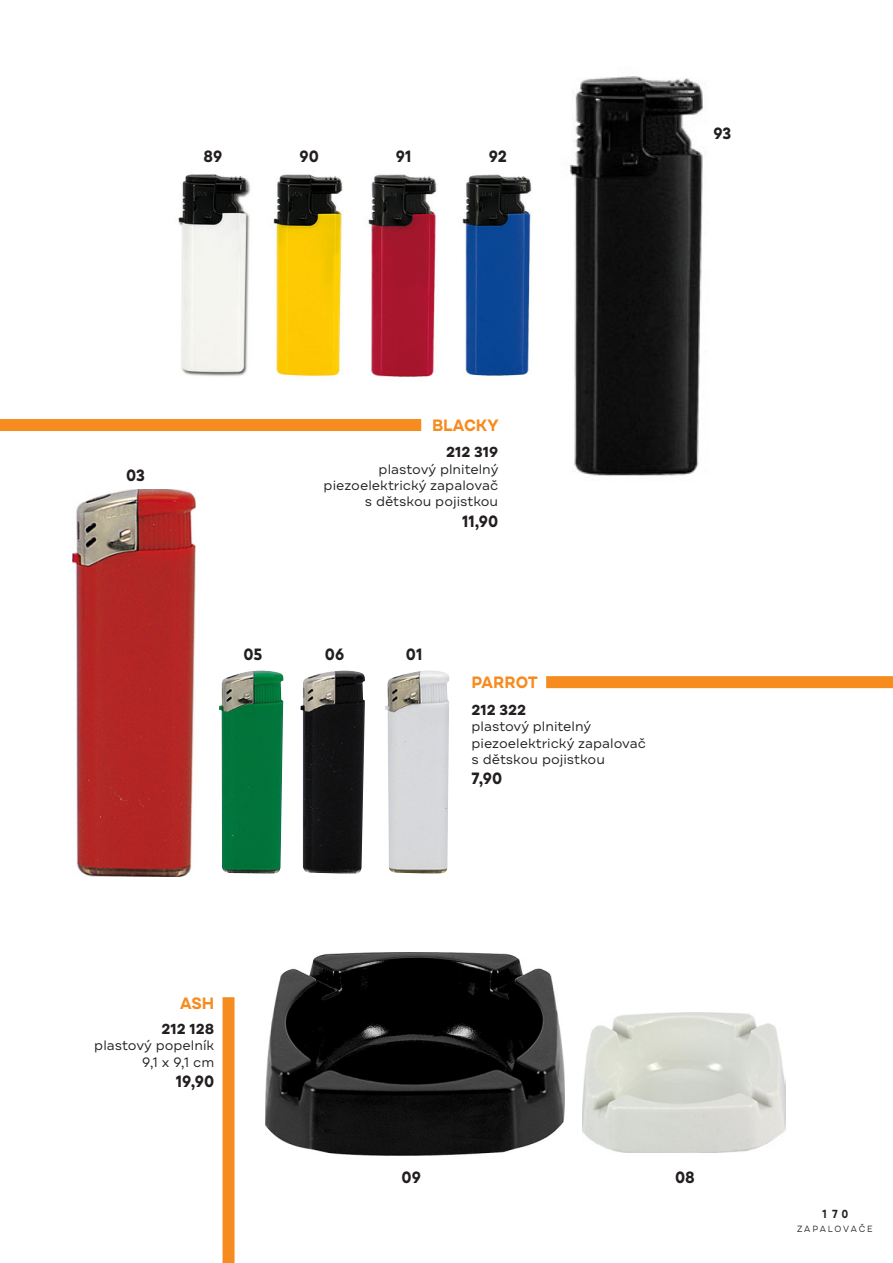
<style>
.page{position:relative;width:893px;height:1263px;background:#fff}
.page>*{position:absolute;margin:0;border:0;box-sizing:border-box;transform-origin:0 0}
.t1{font:700 16.35px "Draft A";color:#231f20;scale:.9 1}
.t2{font:700 16.35px "Draft A";color:#f68c1f;scale:.9 1}
.t3{font:700 14.55px "Draft A";color:#231f20}
.t4{font:13.65px/16.4px "Draft A";color:#231f20;text-align:right}
.t5{font:700 12px "Mirai";color:#231f20;scale:.9 1}
.t6{font:9px "Draft A";letter-spacing:.22em;color:#231f20;scale:.9 1}
</style>
<div class="page">
<div style="left:0;top:419px;width:421px;height:12px;background:#f68c1f"></div>
<div style="left:546px;top:676px;width:347px;height:12px;background:#f68c1f"></div>
<img style="left:178px;top:174px;width:73px;height:202px">
<img style="left:273px;top:174px;width:71px;height:203px">
<img style="left:368px;top:174px;width:69px;height:203px">
<img style="left:462px;top:174px;width:70px;height:202px">
<img style="left:570px;top:76px;width:133px;height:400px">
<img style="left:385px;top:670px;width:64px;height:203px">
<img style="left:72px;top:489px;width:124px;height:388px">
<img style="left:219px;top:670px;width:65px;height:203px">
<img style="left:301px;top:671px;width:64px;height:202px">
<div style="left:223px;top:997px;width:12px;height:266px;background:#f68c1f"></div>
<img style="left:582px;top:1012px;width:204px;height:141px">
<img style="left:265px;top:952px;width:299px;height:204px">
<p class="t1" style="left:204px;top:147px;width:22px">89</p>
<p class="t1" style="left:299px;top:147px;width:23px">90</p>
<p class="t1" style="left:396px;top:147px;width:19px">91</p>
<p class="t1" style="left:489px;top:147px;width:22px">92</p>
<p class="t1" style="left:713px;top:123px;width:22px">93</p>
<p class="t1" style="left:126px;top:466px;width:23px">03</p>
<p class="t2" style="left:432px;top:416px;width:76px">BLACKY</p>
<p class="t3" style="left:446px;top:444px;width:53px">212 319</p>
<p class="t4" style="left:324px;top:462px;width:176px">plastový plnitelný piezoelektrický zapalovač s dětskou pojistkou</p>
<p class="t1" style="left:462px;top:512px;width:42px">11,90</p>
<p class="t1" style="left:243px;top:644px;width:23px">05</p>
<p class="t1" style="left:325px;top:644px;width:23px">06</p>
<p class="t1" style="left:406px;top:644px;width:20px">01</p>
<p class="t2" style="left:471px;top:673px;width:75px">PARROT</p>
<p class="t3" style="left:471px;top:701px;width:56px">212 322</p>
<p class="t4" style="left:471px;top:719px;width:176px;text-align:left">plastový plnitelný piezoelektrický zapalovač s dětskou pojistkou</p>
<p class="t1" style="left:471px;top:769px;width:36px">7,90</p>
<p class="t2" style="left:180px;top:994px;width:39px">ASH</p>
<p class="t3" style="left:162px;top:1020px;width:54px">212 128</p>
<p class="t4" style="left:94px;top:1039px;width:122px">plastový popelník<br>9,1 x 9,1 cm</p>
<p class="t1" style="left:176px;top:1072px;width:44px">19,90</p>
<p class="t1" style="left:401px;top:1168px;width:23px">09</p>
<p class="t1" style="left:675px;top:1168px;width:24px">08</p>
<p class="t5" style="left:821px;top:1204px;width:31px">170</p>
<p class="t6" style="left:797px;top:1223px;width:86px">ZAPALOVAČE</p>
</div>
